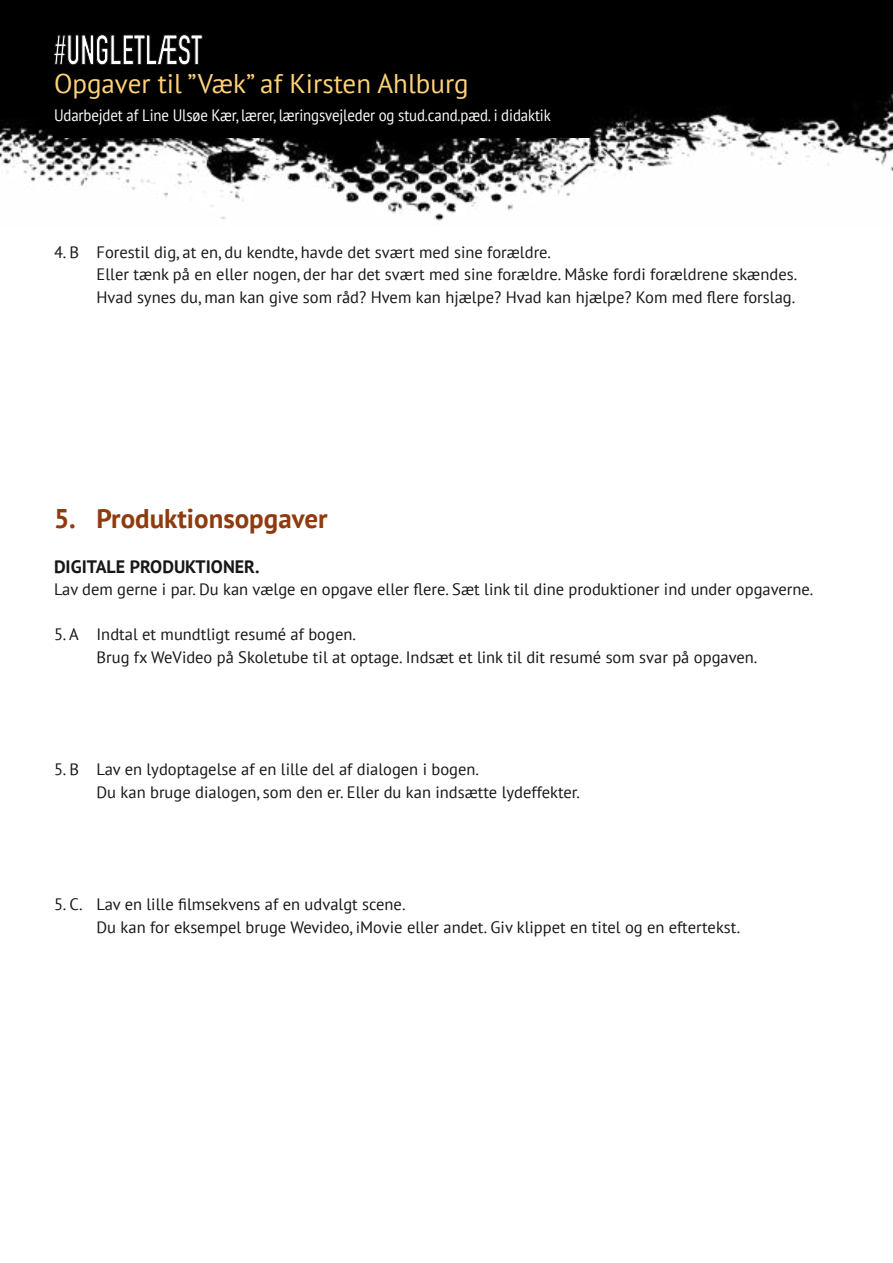
<style>
.page{position:relative;width:893px;height:1263px;background:#fff}
.page>*{position:absolute;margin:0;border:0;box-sizing:border-box;transform-origin:0 0}
.t1{font:27px "PT Sans";color:#fed279}
.t2{font:700 27px "PT Sans";color:#8f3b0f}
.t3{font:700 18px "PT Sans";color:#181716}
.t4{font:16.5px/22.5px "PT Sans";color:#181716}
.t5{font:16.5px "PT Sans";letter-spacing:-.01em;color:#fff;scale:.9 1}
</style>
<div class="page">
<img style="left:0;top:0;width:893px;height:221px">
<div style="left:53px;top:49px;width:536px;height:89px;background:#000"></div>
<svg style="left:54px;top:34px;width:149px;height:31px"></svg>
<h1 class="t1" style="left:54px;top:66px;width:416px">Opgaver til ”Væk” af Kirsten Ahlburg</h1>
<p class="t5" style="left:54px;top:104px;width:554px">Udarbejdet af Line Ulsøe Kær, lærer, læringsvejleder og stud.cand.pæd. i didaktik</p>
<p class="t4" style="left:97px;top:240px;width:702px;text-indent:-43px">4. B Forestil dig, at en, du kendte, havde det svært med sine forældre.<br>Eller tænk på en eller nogen, der har det svært med sine forældre. Måske fordi forældrene skændes.<br>Hvad synes du, man kan give som råd? Hvem kan hjælpe? Hvad kan hjælpe? Kom med flere forslag.</p>
<h1 class="t2" style="left:54px;top:500px;width:275px">5. Produktionsopgaver</h1>
<p class="t3" style="left:54px;top:554px;width:207px">DIGITALE PRODUKTIONER.</p>
<p class="t4" style="left:54px;top:578px;width:761px">Lav dem gerne i par. Du kan vælge en opgave eller flere. Sæt link til dine produktioner ind under opgaverne.</p>
<p class="t4" style="left:97px;top:623px;width:662px;text-indent:-43px">5. A Indtal et mundtligt resumé af bogen.<br>Brug fx WeVideo på Skoletube til at optage. Indsæt et link til dit resumé som svar på opgaven.</p>
<p class="t4" style="left:97px;top:758px;width:485px;text-indent:-43px">5. B Lav en lydoptagelse af en lille del af dialogen i bogen.<br>Du kan bruge dialogen, som den er. Eller du kan indsætte lydeffekter.</p>
<p class="t4" style="left:97px;top:893px;width:645px;text-indent:-43px">5. C. Lav en lille filmsekvens af en udvalgt scene.<br>Du kan for eksempel bruge Wevideo, iMovie eller andet. Giv klippet en titel og en eftertekst.</p>
</div>
